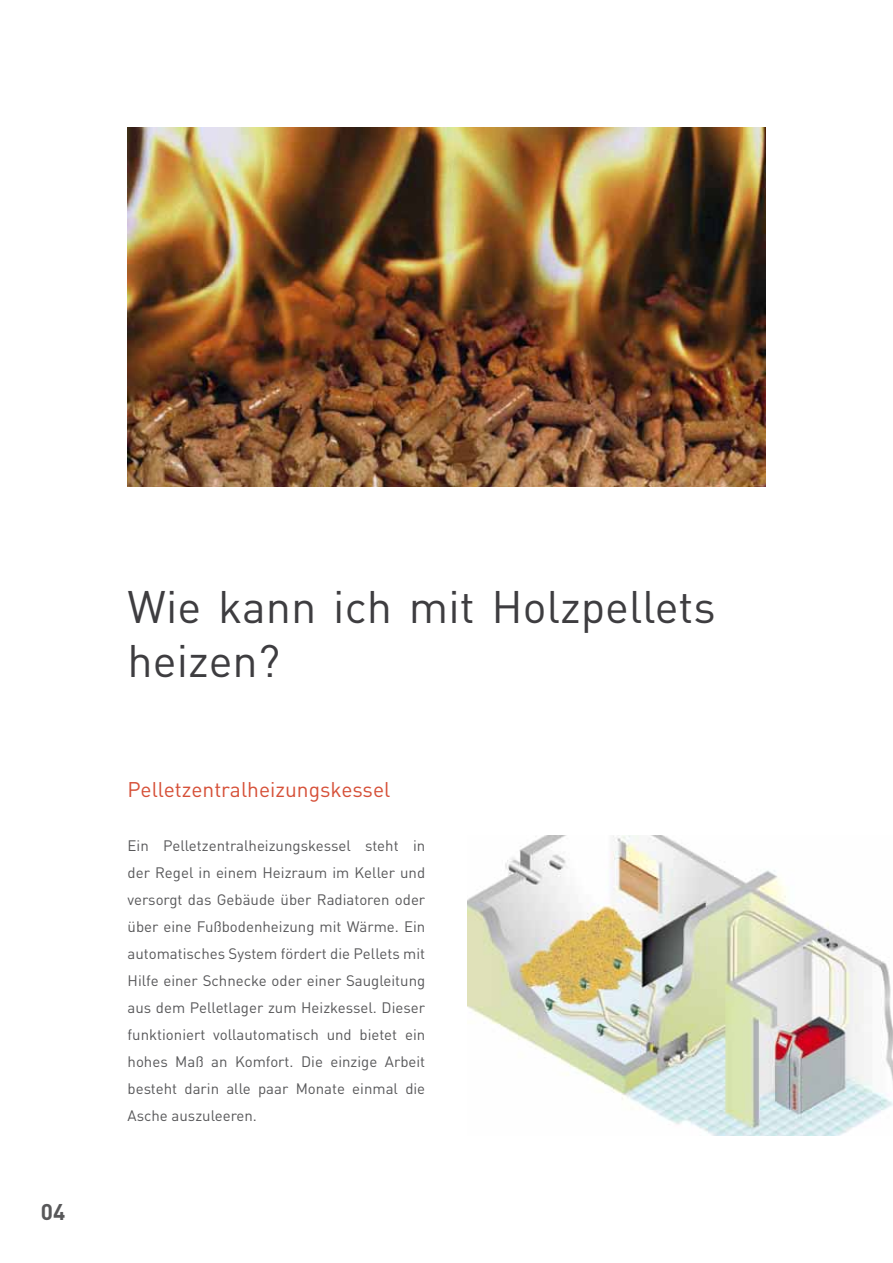
<style>
.page{position:relative;width:893px;height:1263px;background:#fff}
.page>*{position:absolute;margin:0;border:0;box-sizing:border-box;transform-origin:0 0}
.t1{font:45px/54px "DIN";color:#3e3d40}
.t2{font:700 22.5px "DIN";color:#58585a}
.t3{font:21px "DIN";color:#d65038}
.t4{font:15px/27px "DIN";color:#58585a;text-align:justify}
</style>
<div class="page">
<img style="left:468px;top:836px;width:424px;height:299px">
<img style="left:128px;top:128px;width:637px;height:358px">
<h2 class="t2" style="left:41px;top:1197px;width:26px">04</h2>
<h1 class="t1" style="left:128px;top:579px;width:590px">Wie kann ich mit Holzpellets heizen?</h1>
<h3 class="t3" style="left:128px;top:776px;width:264px">Pelletzentralheizungskessel</h3>
<p class="t4" style="left:128px;top:831px;width:299px">Ein Pelletzentralheizungskessel steht in der Regel in einem Heizraum im Keller und versorgt das Gebäude über Radiatoren oder über eine Fußbodenheizung mit Wärme. Ein automatisches System fördert die Pellets mit Hilfe einer Schnecke oder einer Saugleitung aus dem Pelletlager zum Heizkessel. Dieser funktioniert vollautomatisch und bietet ein hohes Maß an Komfort. Die einzige Arbeit besteht darin alle paar Monate einmal die Asche auszuleeren.</p>
</div>
